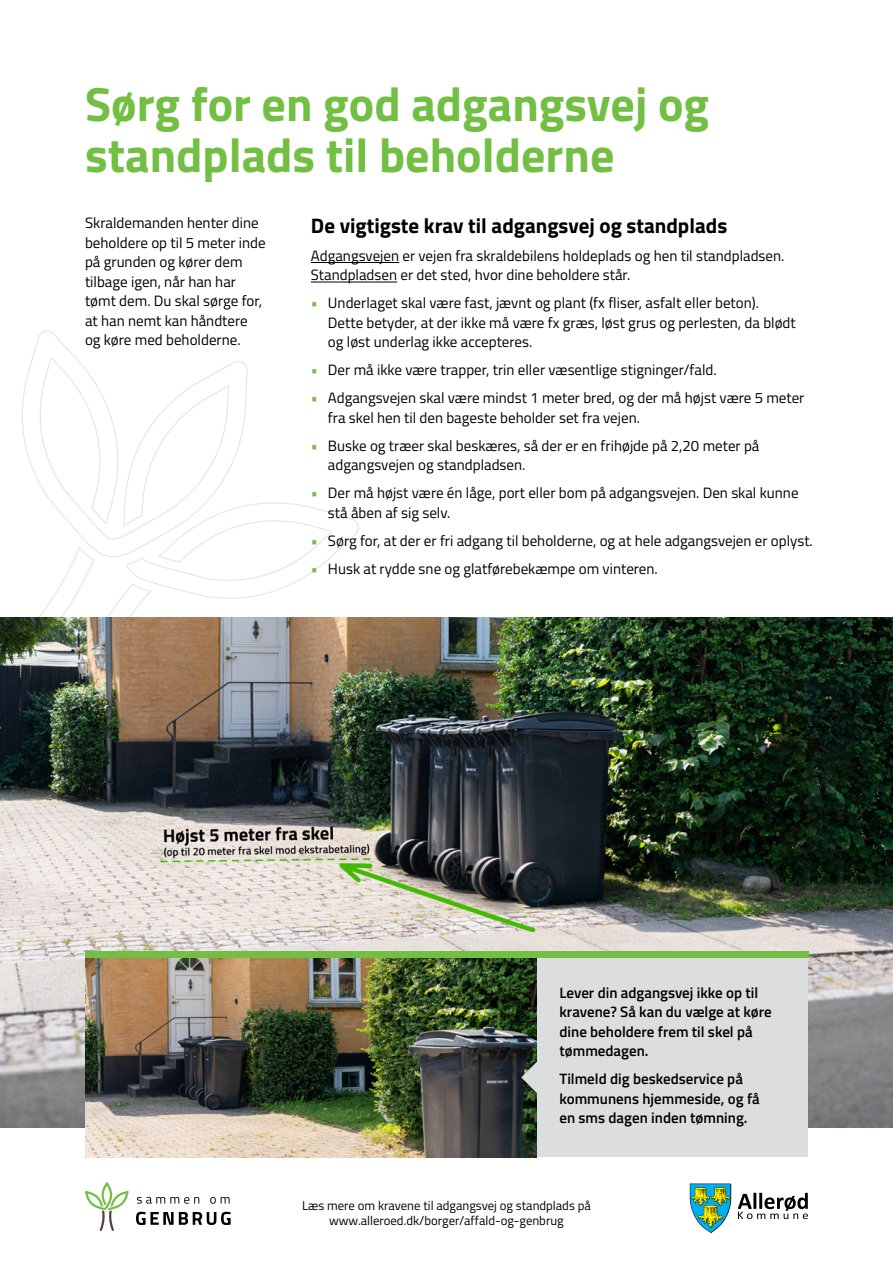
<style>
.page{position:relative;width:893px;height:1263px;background:#fff}
.page>*{position:absolute;margin:0;border:0;box-sizing:border-box;transform-origin:0 0}
.t1{font:700 48px/51px "Titillium";color:#72bf44}
.Brød{font:700 21px "Titillium";color:#000}
.Brød-2{font:15px/19.5px "Titillium";color:#000}
.Brød-3{font:600 15px/19.5px "Titillium";color:#000}
.Brød_lille{font:12.75px/15.3px "Titillium";color:#000;text-align:center}
.s1{color:#72bf44}
</style>
<div class="page">
<svg style="left:22px;top:330px;width:226px;height:163px"></svg>
<svg style="left:39px;top:493px;width:320px;height:124px"></svg>
<img style="left:0;top:617px;width:893px;height:510px">
<div style="left:108px;top:958px;width:700px;height:199px;background:#dcddde"></div>
<img style="left:86px;top:958px;width:451px;height:199px">
<hr style="left:311px;top:262px;width:88px;height:1px;background:#000">
<hr style="left:311px;top:282px;width:86px;height:1px;background:#000">
<div style="left:85px;top:951px;width:723px;height:7px;background:#72bf44"></div>
<svg style="left:521px;top:1062px;width:16px;height:31px"></svg>
<svg style="left:137px;top:1197px;width:62px;height:7px"></svg>
<svg style="left:210px;top:1197px;width:20px;height:7px"></svg>
<svg style="left:136px;top:1212px;width:95px;height:13px"></svg>
<svg style="left:85px;top:1182px;width:44px;height:49px"></svg>
<svg style="left:738px;top:1193px;width:70px;height:26px"></svg>
<svg style="left:690px;top:1183px;width:41px;height:50px"></svg>
<p class="t1" style="left:85px;top:76px;width:626px">Sørg for en god adgangsvej og standplads til beholderne</p>
<p class="Brød-2" style="left:85px;top:212px;width:182px">Skraldemanden henter dine beholdere op til 5 meter inde på grunden og kører dem tilbage igen, når han har tømt dem. Du skal sørge for, at han nemt kan håndtere og køre med beholderne.</p>
<p class="Brød" style="left:311px;top:209px;width:418px">De vigtigste krav til adgangsvej og standplads</p>
<p class="Brød-2" style="left:311px;top:245px;width:475px">Adgangsvejen er vejen fra skraldebilens holdeplads og hen til standpladsen.<br>Standpladsen er det sted, hvor dine beholdere står.</p>
<p class="Brød-2" style="left:328px;top:292px;width:469px;text-indent:-17px"><span class="s1">•</span> Underlaget skal være fast, jævnt og plant (fx fliser, asfalt eller beton).<br>Dette betyder, at der ikke må være fx græs, løst grus og perlesten, da blødt og løst underlag ikke accepteres.</p>
<p class="Brød-2" style="left:311px;top:359px;width:407px"><span class="s1">•</span> Der må ikke være trapper, trin eller væsentlige stigninger/fald.</p>
<p class="Brød-2" style="left:328px;top:387px;width:478px;text-indent:-17px"><span class="s1">•</span> Adgangsvejen skal være mindst 1 meter bred, og der må højst være 5 meter fra skel hen til den bageste beholder set fra vejen.</p>
<p class="Brød-2" style="left:328px;top:435px;width:433px;text-indent:-17px"><span class="s1">•</span> Buske og træer skal beskæres, så der er en frihøjde på 2,20 meter på adgangsvejen og standpladsen.</p>
<p class="Brød-2" style="left:328px;top:482px;width:472px;text-indent:-17px"><span class="s1">•</span> Der må højst være én låge, port eller bom på adgangsvejen. Den skal kunne stå åben af sig selv.</p>
<p class="Brød-2" style="left:311px;top:530px;width:503px"><span class="s1">•</span> Sørg for, at der er fri adgang til beholderne, og at hele adgangsvejen er oplyst.</p>
<p class="Brød-2" style="left:311px;top:558px;width:348px"><span class="s1">•</span> Husk at rydde sne og glatførebekæmpe om vinteren.</p>
<p class="Brød-3" style="left:559px;top:982px;width:214px">Lever din adgangsvej ikke op til kravene? Så kan du vælge at køre dine beholdere frem til skel på tømmedagen.</p>
<p class="Brød-3" style="left:559px;top:1068px;width:202px">Tilmeld dig beskedservice på kommunens hjemmeside, og få en sms dagen inden tømning.</p>
<p class="Brød_lille" style="left:302px;top:1197px;width:290px">Læs mere om kravene til adgangsvej og standplads på www.alleroed.dk/borger/affald-og-genbrug</p>
</div>
